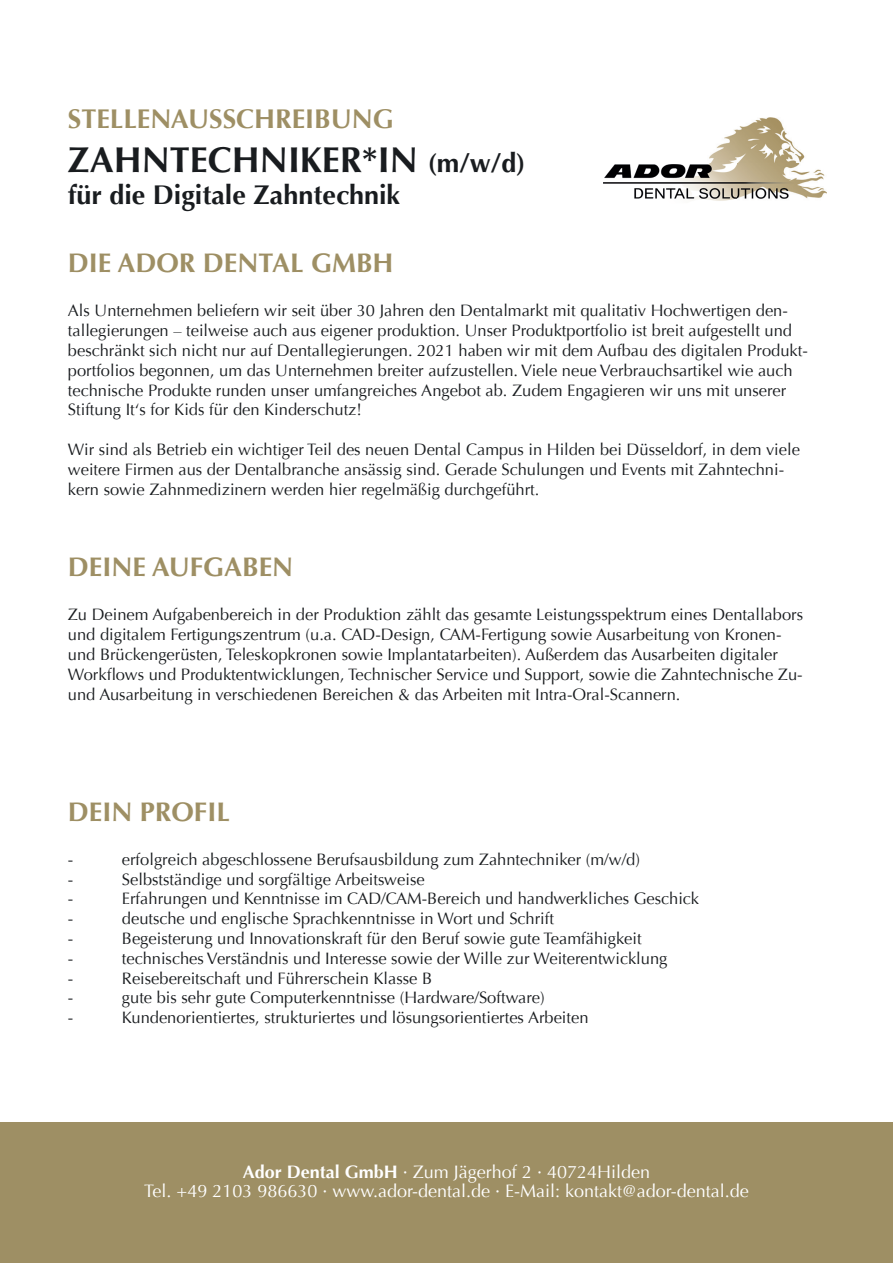
<style>
.page{position:relative;width:893px;height:1263px;background:#fff}
.page>*{position:absolute;margin:0;border:0;box-sizing:border-box;transform-origin:0 0}
.t1{font:700 36px "Optima LT Std";color:#191c1f}
.t2{font:700 27px "Optima LT Std";color:#9e8f64}
.t3{font:700 27px "Optima";color:#191c1f}
.t4{font:700 27px "Optima";color:#9e8f64}
.t5{font:18px/19.5px "Optima";color:#fff;text-align:center}
.t6{font:16.5px/19.8px "Optima";color:#191c1f}
.s1{font-size:27px}
.s2{font-weight:700}
</style>
<div class="page">
<div style="left:0;top:1123px;width:893px;height:140px;background:#9e8f64"></div>
<img style="left:604px;top:118px;width:223px;height:83px">
<h2 class="t4" style="left:68px;top:104px;width:327px">STELLENAUSSCHREIBUNG</h2>
<h1 class="t1" style="left:68px;top:138px;width:459px">ZAHNTECHNIKER*IN <span class="s1">(m/w/d)</span></h1>
<h2 class="t3" style="left:68px;top:179px;width:334px">für die Digitale Zahntechnik</h2>
<h2 class="t2" style="left:68px;top:247px;width:327px">DIE ADOR DENTAL GMBH</h2>
<p class="t6" style="left:68px;top:301px;width:741px">Als Unternehmen beliefern wir seit über 30 Jahren den Dentalmarkt mit qualitativ Hochwertigen den&shy;tallegierungen – teilweise auch aus eigener produktion. Unser Produktportfolio ist breit aufgestellt und beschränkt sich nicht nur auf Dentallegierungen. 2021 haben wir mit dem Aufbau des digitalen Produkt&shy;portfolios begonnen, um das Unternehmen breiter aufzustellen. Viele neue Verbrauchsartikel wie auch technische Produkte runden unser umfangreiches Angebot ab. Zudem Engagieren wir uns mit unserer Stiftung It‘s for Kids für den Kinderschutz!</p>
<p class="t6" style="left:68px;top:440px;width:734px">Wir sind als Betrieb ein wichtiger Teil des neuen Dental Campus in Hilden bei Düsseldorf, in dem viele weitere Firmen aus der Dentalbranche ansässig sind. Gerade Schulungen und Events mit Zahntechni&shy;kern sowie Zahnmedizinern werden hier regelmäßig durchgeführt.</p>
<h2 class="t2" style="left:68px;top:551px;width:227px">DEINE AUFGABEN</h2>
<p class="t6" style="left:68px;top:605px;width:737px">Zu Deinem Aufgabenbereich in der Produktion zählt das gesamte Leistungsspektrum eines Dentallabors und digitalem Fertigungszentrum (u.a. CAD-Design, CAM-Fertigung sowie Ausarbeitung von Kronen&shy;und Brückengerüsten, Teleskopkronen sowie Implantatarbeiten). Außerdem das Ausarbeiten digitaler Workflows und Produktentwicklungen, Technischer Service und Support, sowie die Zahntechnische Zu&shy;und Ausarbeitung in verschiedenen Bereichen &amp; das Arbeiten mit Intra-Oral-Scannern.</p>
<h2 class="t2" style="left:68px;top:796px;width:163px">DEIN PROFIL</h2>
<p class="t6" style="left:68px;top:849px;width:7px">-</p>
<p class="t6" style="left:122px;top:849px;width:520px">erfolgreich abgeschlossene Berufsausbildung zum Zahntechniker (m/w/d)</p>
<p class="t6" style="left:68px;top:869px;width:7px">-</p>
<p class="t6" style="left:122px;top:869px;width:304px">Selbstständige und sorgfältige Arbeitsweise</p>
<p class="t6" style="left:68px;top:889px;width:7px">-</p>
<p class="t6" style="left:122px;top:889px;width:579px">Erfahrungen und Kenntnisse im CAD/CAM-Bereich und handwerkliches Geschick</p>
<p class="t6" style="left:68px;top:909px;width:7px">-</p>
<p class="t6" style="left:122px;top:909px;width:434px">deutsche und englische Sprachkenntnisse in Wort und Schrift</p>
<p class="t6" style="left:68px;top:929px;width:7px">-</p>
<p class="t6" style="left:122px;top:929px;width:521px">Begeisterung und Innovationskraft für den Beruf sowie gute Teamfähigkeit</p>
<p class="t6" style="left:68px;top:948px;width:7px">-</p>
<p class="t6" style="left:122px;top:948px;width:547px">technisches Verständnis und Interesse sowie der Wille zur Weiterentwicklung</p>
<p class="t6" style="left:68px;top:968px;width:7px">-</p>
<p class="t6" style="left:122px;top:968px;width:312px">Reisebereitschaft und Führerschein Klasse B</p>
<p class="t6" style="left:68px;top:988px;width:7px">-</p>
<p class="t6" style="left:122px;top:988px;width:424px">gute bis sehr gute Computerkenntnisse (Hardware/Software)</p>
<p class="t6" style="left:68px;top:1008px;width:7px">-</p>
<p class="t6" style="left:122px;top:1008px;width:468px">Kundenorientiertes, strukturiertes und lösungsorientiertes Arbeiten</p>
<p class="t5" style="left:144px;top:1162px;width:606px"><span class="s2">Ador Dental GmbH</span> · Zum Jägerhof 2 · 40724Hilden<br>Tel. +49 2103 986630 · www.ador-dental.de · E-Mail: kontakt@ador-dental.de</p>
</div>
